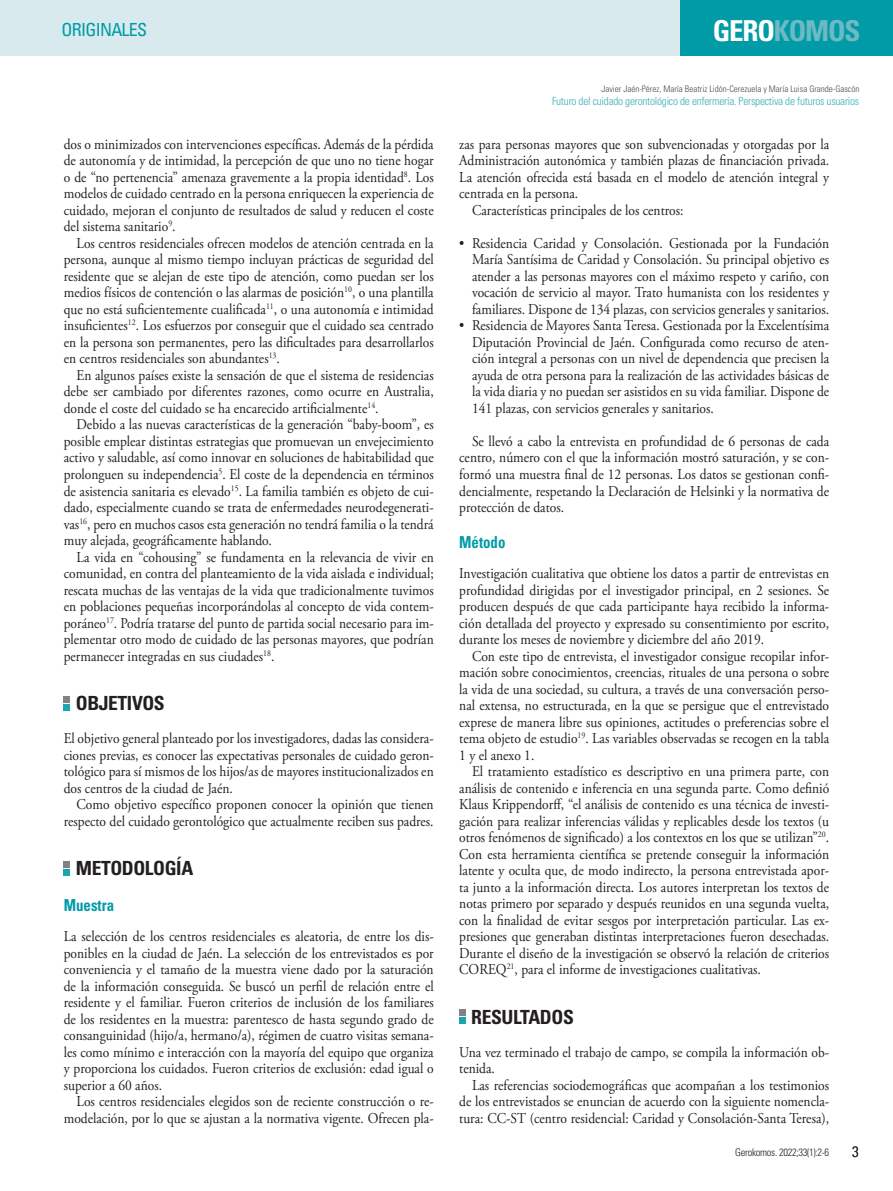
<style>
.page{position:relative;width:893px;height:1191px;background:#fff}
.page>*{position:absolute;margin:0;border:0;box-sizing:border-box;transform-origin:0 0}
.t1{font:700 condensed 28.8px "Univers LT Std";letter-spacing:-.04em;color:#6dbac4}
.GAL_-_Cat_A{font:700 condensed 19.5px "Univers LT Std";letter-spacing:-.02em;color:#231f20}
.t2{font:condensed 18px "Univers LT Std";letter-spacing:-.04em;color:#009ba7}
.GAL_-_Cat_B_desp_de{font:700 condensed 16.5px "Univers LT Std";color:#009ba7;scale:.9 1}
.GAL_-_Cat_B{font:700 condensed 16.5px "Univers LT Std";color:#009ba7;scale:.9 1}
.GAL_-_Galerada{font:15px/16.5px "Adobe Garamond Pro";color:#231f20;text-align:justify;scale:.9 1}
.GAL_-_Galerada_Prime{font:15px/16.5px "Adobe Garamond Pro";color:#231f20;text-align:justify;scale:.9 1}
.GAL_-_Bullets{font:15px/16.5px "Adobe Garamond Pro";color:#231f20;text-align:justify;scale:.9 1}
.t3{font:300 condensed 15px "Univers LT Std";color:#231f20}
.CAB_-_Titulo{font:300 condensed 11.25px "Univers LT Std";letter-spacing:-.02em;color:#3aadb8}
.t4{font:300 condensed 10.5px "Univers LT Std";letter-spacing:-.03em;color:#231f20}
.CAB_-__Autores{font:300 condensed 9px "Univers LT Std";color:#4b4c4d}
.s1{color:#fff}
</style>
<div class="page">
<div style="left:0;top:0;width:705px;height:55px;background:#d8eaed"></div>
<div style="left:680px;top:0;width:213px;height:55px;background:#009ba7"></div>
<svg style="left:64px;top:696px;width:6px;height:14px"></svg>
<svg style="left:64px;top:861px;width:6px;height:14px"></svg>
<svg style="left:459px;top:1009px;width:6px;height:14px"></svg>
<p class="t2" style="left:62px;top:18px;width:87px">ORIGINALES</p>
<h1 class="t1" style="left:713px;top:13px;width:149px"><span class="s1">GERO</span>KOMOS</h1>
<p class="GAL_-_Galerada" style="left:64px;top:136px;width:413px">dos o minimizados con intervenciones específicas. Además de la pérdida de autonomía y de intimidad, la percepción de que uno no tiene hogar o de “no pertenencia” amenaza gravemente a la propia identidad<sup>8</sup>. Los modelos de cuidado centrado en la persona enriquecen la experiencia de cuidado, mejoran el conjunto de resultados de salud y reducen el coste del sistema sanitario<sup>9</sup>.</p>
<p class="GAL_-_Galerada" style="left:64px;top:235px;width:413px;text-indent:13px">Los centros residenciales ofrecen modelos de atención centrada en la persona, aunque al mismo tiempo incluyan prácticas de seguridad del residente que se alejan de este tipo de atención, como puedan ser los medios físicos de contención o las alarmas de posición<sup>10</sup>, o una plantilla que no está suficientemente cualificada<sup>11</sup>, o una autonomía e intimidad insuficientes<sup>12</sup>. Los esfuerzos por conseguir que el cuidado sea centrado en la persona son permanentes, pero las dificultades para desarrollarlos en centros residenciales son abundantes<sup>13</sup>.</p>
<p class="GAL_-_Galerada" style="left:64px;top:367px;width:413px;text-indent:13px">En algunos países existe la sensación de que el sistema de residencias debe ser cambiado por diferentes razones, como ocurre en Australia, donde el coste del cuidado se ha encarecido artificialmente<sup>14</sup>.</p>
<p class="GAL_-_Galerada" style="left:64px;top:417px;width:413px;text-indent:13px">Debido a las nuevas características de la generación “baby-boom”, es posible emplear distintas estrategias que promuevan un envejecimiento activo y saludable, así como innovar en soluciones de habitabilidad que prolonguen su independencia<sup>5</sup>. El coste de la dependencia en términos de asistencia sanitaria es elevado<sup>15</sup>. La familia también es objeto de cui&shy;dado, especialmente cuando se trata de enfermedades neurodegenerati&shy;vas<sup>16</sup>, pero en muchos casos esta generación no tendrá familia o la tendrá muy alejada, geográficamente hablando.</p>
<p class="GAL_-_Galerada" style="left:64px;top:549px;width:413px;text-indent:13px">La vida en “cohousing” se fundamenta en la relevancia de vivir en comunidad, en contra del planteamiento de la vida aislada e individual; rescata muchas de las ventajas de la vida que tradicionalmente tuvimos en poblaciones pequeñas incorporándolas al concepto de vida contem&shy;poráneo<sup>17</sup>. Podría tratarse del punto de partida social necesario para im&shy;plementar otro modo de cuidado de las personas mayores, que podrían permanecer integradas en sus ciudades<sup>18</sup>.</p>
<p class="GAL_-_Cat_A" style="left:76px;top:691px;width:90px">OBJETIVOS</p>
<p class="GAL_-_Galerada_Prime" style="left:64px;top:730px;width:413px">El objetivo general planteado por los investigadores, dadas las considera&shy;ciones previas, es conocer las expectativas personales de cuidado geron&shy;tológico para sí mismos de los hijos/as de mayores institucionalizados en dos centros de la ciudad de Jaén.</p>
<p class="GAL_-_Galerada" style="left:64px;top:796px;width:413px;text-align:right">Como objetivo específico proponen conocer la opinión que tienen respecto del cuidado gerontológico que actualmente reciben sus padres.</p>
<p class="GAL_-_Cat_A" style="left:76px;top:856px;width:119px">METODOLOGÍA</p>
<p class="GAL_-_Cat_B_desp_de" style="left:64px;top:895px;width:57px">Muestra</p>
<p class="GAL_-_Galerada_Prime" style="left:64px;top:928px;width:413px">La selección de los centros residenciales es aleatoria, de entre los dis&shy;ponibles en la ciudad de Jaén. La selección de los entrevistados es por conveniencia y el tamaño de la muestra viene dado por la saturación de la información conseguida. Se buscó un perfil de relación entre el residente y el familiar. Fueron criterios de inclusión de los familiares de los residentes en la muestra: parentesco de hasta segundo grado de consanguinidad (hijo/a, hermano/a), régimen de cuatro visitas semana&shy;les como mínimo e interacción con la mayoría del equipo que organiza y proporciona los cuidados. Fueron criterios de exclusión: edad igual o superior a 60 años.</p>
<p class="GAL_-_Galerada" style="left:64px;top:1093px;width:413px;text-align:right">Los centros residenciales elegidos son de reciente construcción o re&shy;modelación, por lo que se ajustan a la normativa vigente. Ofrecen pla-</p>
<p class="CAB_-__Autores" style="left:601px;top:83px;width:259px">Javier Jaén-Pérez, María Beatriz Lidón-Cerezuela y María Luisa Grande-Gascón</p>
<p class="CAB_-_Titulo" style="left:552px;top:94px;width:309px">Futuro del cuidado gerontológico de enfermería. Perspectiva de futuros usuarios</p>
<p class="GAL_-_Galerada" style="left:459px;top:136px;width:413px">zas para personas mayores que son subvencionadas y otorgadas por la Administración autonómica y también plazas de financiación privada.<br>La atención ofrecida está basada en el modelo de atención integral y centrada en la persona.</p>
<p class="GAL_-_Galerada" style="left:472px;top:202px;width:237px">Características principales de los centros:</p>
<p class="GAL_-_Bullets" style="left:472px;top:235px;width:398px;text-indent:-13px">• Residencia Caridad y Consolación. Gestionada por la Fundación María Santísima de Caridad y Consolación. Su principal objetivo es atender a las personas mayores con el máximo respeto y cariño, con vocación de servicio al mayor. Trato humanista con los residentes y familiares. Dispone de 134 plazas, con servicios generales y sanitarios.</p>
<p class="GAL_-_Bullets" style="left:472px;top:318px;width:398px;text-indent:-13px">• Residencia de Mayores Santa Teresa. Gestionada por la Excelentísima Diputación Provincial de Jaén. Configurada como recurso de aten&shy;ción integral a personas con un nivel de dependencia que precisen la ayuda de otra persona para la realización de las actividades básicas de la vida diaria y no puedan ser asistidos en su vida familiar. Dispone de 141 plazas, con servicios generales y sanitarios.</p>
<p class="GAL_-_Galerada" style="left:459px;top:433px;width:413px;text-indent:13px">Se llevó a cabo la entrevista en profundidad de 6 personas de cada centro, número con el que la información mostró saturación, y se con&shy;formó una muestra final de 12 personas. Los datos se gestionan confi&shy;dencialmente, respetando la Declaración de Helsinki y la normativa de protección de datos.</p>
<p class="GAL_-_Cat_B" style="left:459px;top:532px;width:53px">Método</p>
<p class="GAL_-_Galerada_Prime" style="left:459px;top:565px;width:413px">Investigación cualitativa que obtiene los datos a partir de entrevistas en profundidad dirigidas por el investigador principal, en 2 sesiones. Se producen después de que cada participante haya recibido la informa&shy;ción detallada del proyecto y expresado su consentimiento por escrito, durante los meses de noviembre y diciembre del año 2019.</p>
<p class="GAL_-_Galerada" style="left:459px;top:648px;width:413px;text-indent:13px">Con este tipo de entrevista, el investigador consigue recopilar infor&shy;mación sobre conocimientos, creencias, rituales de una persona o sobre la vida de una sociedad, su cultura, a través de una conversación perso&shy;nal extensa, no estructurada, en la que se persigue que el entrevistado exprese de manera libre sus opiniones, actitudes o preferencias sobre el tema objeto de estudio<sup>19</sup>. Las variables observadas se recogen en la tabla 1 y el anexo 1.</p>
<p class="GAL_-_Galerada" style="left:459px;top:763px;width:413px;text-indent:13px">El tratamiento estadístico es descriptivo en una primera parte, con análisis de contenido e inferencia en una segunda parte. Como definió Klaus Krippendorff, “el análisis de contenido es una técnica de investi&shy;gación para realizar inferencias válidas y replicables desde los textos (u otros fenómenos de significado) a los contextos en los que se utilizan”<sup>20</sup>.<br>Con esta herramienta científica se pretende conseguir la información latente y oculta que, de modo indirecto, la persona entrevistada apor&shy;ta junto a la información directa. Los autores interpretan los textos de notas primero por separado y después reunidos en una segunda vuelta, con la finalidad de evitar sesgos por interpretación particular. Las ex&shy;presiones que generaban distintas interpretaciones fueron desechadas.<br>Durante el diseño de la investigación se observó la relación de criterios COREQ<sup>21</sup>, para el informe de investigaciones cualitativas.</p>
<p class="GAL_-_Cat_A" style="left:471px;top:1004px;width:104px">RESULTADOS</p>
<p class="GAL_-_Galerada_Prime" style="left:459px;top:1044px;width:413px">Una vez terminado el trabajo de campo, se compila la información ob&shy;tenida.</p>
<p class="GAL_-_Galerada" style="left:459px;top:1077px;width:413px;text-indent:13px">Las referencias sociodemográficas que acompañan a los testimonios de los entrevistados se enuncian de acuerdo con la siguiente nomencla&shy;tura: CC-ST (centro residencial: Caridad y Consolación-Santa Teresa),</p>
<p class="t4" style="left:735px;top:1145px;width:95px">Gerokomos. 2022;33(1):2-6</p>
<p class="t3" style="left:852px;top:1142px;width:8px">3</p>
</div>
